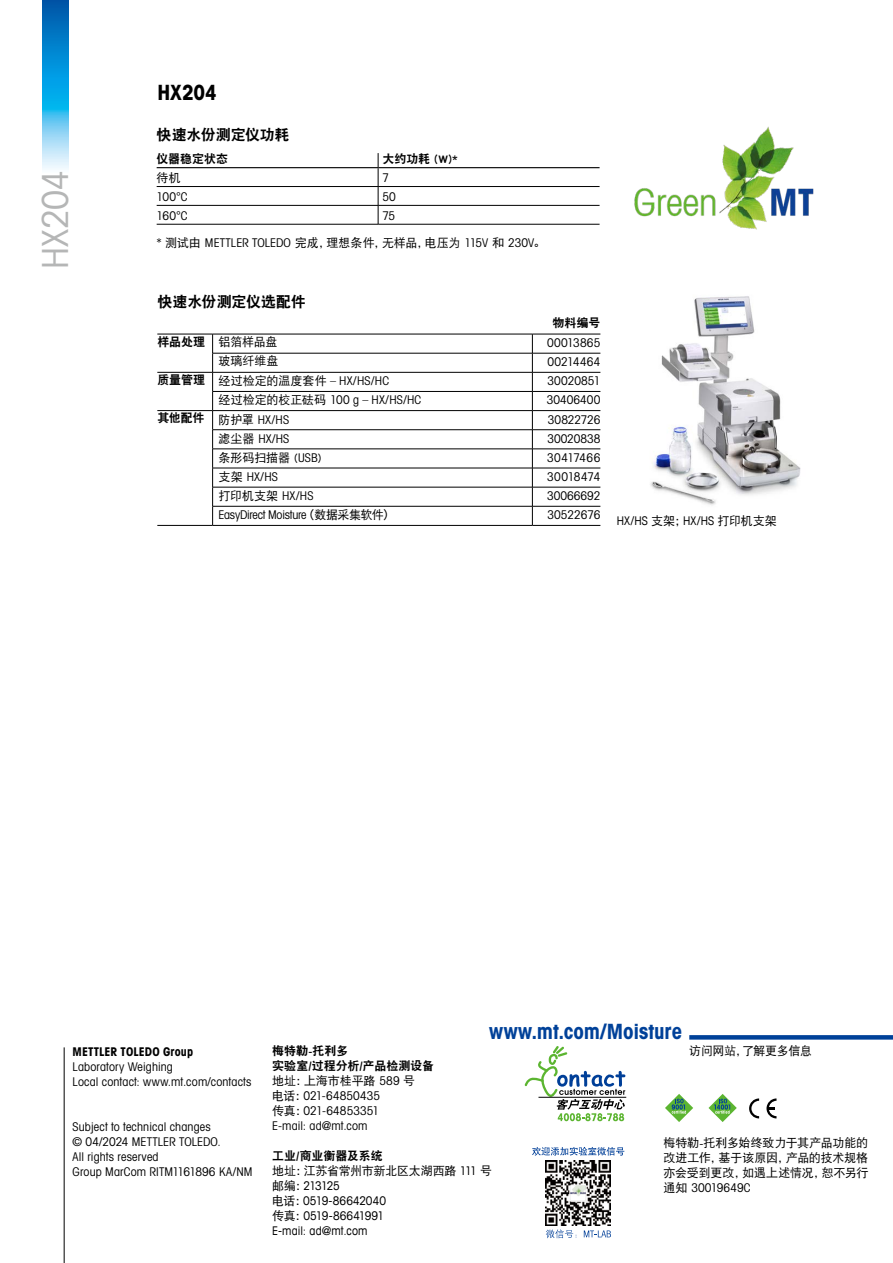
<style>
.page{position:relative;width:893px;height:1263px;background:#fff}
.page>*{position:absolute;margin:0;border:0;box-sizing:border-box;transform-origin:0 0}
.t1{font:36px "Avant Gardefor MT Bk";letter-spacing:-.01em;color:#b5b6b6}
.t2{font:21px "Avant Gardefor MT Bd";letter-spacing:-.005em;color:#004199}
.t3{font:21px "Avant Gardefor MT Bd";color:#000}
.t4{font:15px "DFP Hei W9";letter-spacing:-.01em;color:#000}
.t5{font:12px/15px "Avant Gardefor MT Bk";letter-spacing:.005em;color:#000}
.t6{font:12px/15px "DFP Hei W5";letter-spacing:-.015em;color:#000;text-align:justify}
.t7{font:condensed 12px/15px "Avant Garde Com";letter-spacing:.005em;color:#000}
.t8{font:12px/15px "DFP Hei W9";letter-spacing:-.005em;color:#000}
.t9{font:12px "Avant Gardefor MT Bk";letter-spacing:-.02em;color:#000}
.t10{font:12px "Avant Gardefor MT Bd";letter-spacing:.005em;color:#000}
.t11{font:12px "DFP Hei W5";letter-spacing:-.035em;color:#000}
.t12{font:12px "Avant Gardefor MT Bk";letter-spacing:.03em;color:#000}
.t13{font:12px "Avant Gardefor MT Bk";letter-spacing:-.015em;color:#000}
.s1{font-family:"DFP Hei W5"}
.s2{font-family:"DFP Hei W9"}
.s3{font-family:"Avant Gardefor MT Bk"}
.s4{font-family:"DFP Hei W5";font-stretch:normal}
.s5{font-family:"Avant Garde Com";font-stretch:condensed}
</style>
<div class="page">
<hr style="left:64px;top:1047px;width:1px;height:216px;background:#000">
<svg style="left:665px;top:1094px;width:28px;height:28px"></svg>
<svg style="left:708px;top:1094px;width:29px;height:28px"></svg>
<svg style="left:749px;top:1098px;width:10px;height:20px"></svg>
<svg style="left:766px;top:1098px;width:10px;height:20px"></svg>
<img style="left:546px;top:1160px;width:65px;height:65px">
<svg style="left:532px;top:1147px;width:92px;height:9px"></svg>
<svg style="left:546px;top:1229px;width:31px;height:9px"></svg>
<svg style="left:584px;top:1230px;width:27px;height:7px"></svg>
<hr style="left:538px;top:1097px;width:88px;height:1px;background:#000">
<svg style="left:525px;top:1046px;width:100px;height:75px"></svg>
<svg style="left:689px;top:1035px;width:204px;height:4px"></svg>
<svg style="left:43px;top:0;width:25px;height:170px;background:#38a5de"></svg>
<img style="left:650px;top:296px;width:151px;height:209px">
<img style="left:634px;top:126px;width:180px;height:104px">
<hr style="left:157px;top:334px;width:56px;height:1px;background:#000">
<hr style="left:213px;top:334px;width:319px;height:1px;background:#000">
<hr style="left:532px;top:334px;width:68px;height:1px;background:#000">
<hr style="left:212px;top:353px;width:320px;height:1px;background:#000">
<hr style="left:532px;top:353px;width:68px;height:1px;background:#000">
<hr style="left:157px;top:372px;width:56px;height:1px;background:#000">
<hr style="left:213px;top:372px;width:319px;height:1px;background:#000">
<hr style="left:532px;top:372px;width:68px;height:1px;background:#000">
<hr style="left:212px;top:391px;width:320px;height:1px;background:#000">
<hr style="left:532px;top:391px;width:68px;height:1px;background:#000">
<hr style="left:157px;top:410px;width:56px;height:1px;background:#000">
<hr style="left:157px;top:525px;width:56px;height:1px;background:#000">
<hr style="left:213px;top:410px;width:319px;height:1px;background:#000">
<hr style="left:532px;top:410px;width:68px;height:1px;background:#000">
<hr style="left:212px;top:429px;width:320px;height:1px;background:#000">
<hr style="left:532px;top:429px;width:68px;height:1px;background:#000">
<hr style="left:212px;top:449px;width:320px;height:1px;background:#000">
<hr style="left:532px;top:449px;width:68px;height:1px;background:#000">
<hr style="left:212px;top:468px;width:320px;height:1px;background:#000">
<hr style="left:532px;top:468px;width:68px;height:1px;background:#000">
<hr style="left:212px;top:487px;width:320px;height:1px;background:#000">
<hr style="left:532px;top:487px;width:68px;height:1px;background:#000">
<hr style="left:212px;top:506px;width:320px;height:1px;background:#000">
<svg style="left:212px;top:334px;width:1px;height:191px"></svg>
<hr style="left:532px;top:506px;width:68px;height:1px;background:#000">
<svg style="left:532px;top:334px;width:1px;height:191px"></svg>
<hr style="left:213px;top:525px;width:319px;height:1px;background:#000">
<hr style="left:532px;top:525px;width:68px;height:1px;background:#000">
<hr style="left:157px;top:186px;width:221px;height:1px;background:#000">
<hr style="left:378px;top:186px;width:222px;height:1px;background:#000">
<hr style="left:157px;top:205px;width:221px;height:1px;background:#000">
<hr style="left:378px;top:205px;width:222px;height:1px;background:#000">
<hr style="left:157px;top:167px;width:221px;height:1px;background:#000">
<svg style="left:378px;top:153px;width:1px;height:71px"></svg>
<hr style="left:378px;top:167px;width:222px;height:1px;background:#000">
<hr style="left:157px;top:224px;width:221px;height:1px;background:#000">
<hr style="left:378px;top:224px;width:222px;height:1px;background:#000">
<h1 class="t1" style="left:33px;top:269px;width:100px;rotate:-90deg">HX204</h1>
<h2 class="t3" style="left:157px;top:79px;width:61px">HX204</h2>
<p class="t4" style="left:157px;top:127px;width:134px">快速水份测定仪功耗</p>
<p class="t8" style="left:157px;top:151px;width:73px">仪器稳定状态</p>
<p class="t8" style="left:382px;top:151px;width:77px">大约功耗 (W)*</p>
<p class="t6" style="left:157px;top:170px;width:26px">待机</p>
<p class="t5" style="left:382px;top:170px;width:8px">7</p>
<p class="t5" style="left:157px;top:189px;width:32px">100°C</p>
<p class="t5" style="left:382px;top:189px;width:15px">50</p>
<p class="t5" style="left:157px;top:208px;width:32px">160°C</p>
<p class="t5" style="left:382px;top:208px;width:14px">75</p>
<p class="t5" style="left:157px;top:235px;width:390px">* <span class="s1">测试由</span> METTLER TOLEDO <span class="s1">完成，理想条件，无样品，电压为</span> 115V <span class="s1">和</span> 230V<span class="s1">。</span></p>
<p class="t4" style="left:157px;top:294px;width:150px">快速水份测定仪选配件</p>
<p class="t8" style="left:552px;top:315px;width:49px">物料编号</p>
<p class="t6" style="left:157px;top:334px;width:122px"><span class="s2">样品处理</span> 铝箔样品盘</p>
<p class="t5" style="left:547px;top:335px;width:55px">00013865</p>
<p class="t6" style="left:219px;top:353px;width:61px">玻璃纤维盘</p>
<p class="t5" style="left:547px;top:354px;width:55px">00214464</p>
<p class="t6" style="left:157px;top:373px;width:233px"><span class="s2">质量管理</span> 经过检定的温度套件 <span class="s3">– HX/HS/HC</span></p>
<p class="t5" style="left:548px;top:373px;width:54px">30020851</p>
<p class="t5" style="left:219px;top:392px;width:204px"><span class="s1">经过检定的校正砝码</span> 100 g – HX/HS/HC</p>
<p class="t5" style="left:547px;top:392px;width:55px">30406400</p>
<p class="t5" style="left:157px;top:411px;width:133px"><span class="s2">其他配件</span> <span class="s1">防护罩</span> HX/HS</p>
<p class="t5" style="left:548px;top:411px;width:54px">30822726</p>
<p class="t5" style="left:219px;top:431px;width:72px"><span class="s1">滤尘器</span> HX/HS</p>
<p class="t5" style="left:547px;top:431px;width:54px">30020838</p>
<p class="t6" style="left:219px;top:450px;width:104px">条形码扫描器 (<span class="s3">USB</span>)</p>
<p class="t12" style="left:547px;top:450px;width:55px">30417466</p>
<p class="t5" style="left:219px;top:469px;width:61px"><span class="s1">支架</span> HX/HS</p>
<p class="t13" style="left:547px;top:469px;width:55px">30018474</p>
<p class="t6" style="left:219px;top:488px;width:96px">打印机支架 <span class="s3">HX/HS</span></p>
<p class="t5" style="left:547px;top:488px;width:55px">30066692</p>
<p class="t9" style="left:219px;top:507px;width:177px">EasyDirect Moisture<span class="s1">（数据采集软件）</span></p>
<p class="t5" style="left:547px;top:507px;width:55px">30522676</p>
<p class="t7" style="left:617px;top:513px;width:161px">HX/HS <span class="s4">支架；</span>HX/HS <span class="s4">打印机支架</span></p>
<h2 class="t2" style="left:489px;top:1018px;width:195px">www.mt.com/Moisture</h2>
<p class="t10" style="left:73px;top:1044px;width:122px">METTLER TOLEDO Group</p>
<p class="t5" style="left:73px;top:1059px;width:180px">Laboratory Weighing<br>Local contact: www.mt.com/contacts</p>
<p class="t5" style="left:73px;top:1119px;width:181px">Subject to technical changes<br>© 04/2024 METTLER TOLEDO.<br>All rights reserved<br>Group MarCom RITM1161896 KA/NM</p>
<p class="t8" style="left:272px;top:1043px;width:164px">梅特勒-托利多<br>实验室/过程分析/产品检测设备</p>
<p class="t6" style="left:272px;top:1073px;width:144px">地址：上海市桂平路 <span class="s3">589</span> 号</p>
<p class="t5" style="left:272px;top:1088px;width:109px;text-align:justify"><span class="s1">电话：</span>021-64850435<span class="s1">传真：</span>021-64853351<br>E-mail: ad@mt.com</p>
<p class="t8" style="left:272px;top:1148px;width:112px">工业/商业衡器及系统</p>
<p class="t6" style="left:272px;top:1163px;width:222px">地址：江苏省常州市新北区太湖西路 <span class="s5">111</span> 号</p>
<p class="t7" style="left:272px;top:1178px;width:116px"><span class="s4">邮编：</span>213125<br><span class="s4">电话：</span>0519-86642040<span class="s4">传真：</span>0519-86641991<br>E-mail: ad@mt.com</p>
<p class="t11" style="left:689px;top:1045px;width:124px">访问网站，了解更多信息</p>
<p class="t6" style="left:663px;top:1135px;width:207px">梅特勒-托利多始终致力于其产品功能的改进工作，基于该原因，产品的技术规格亦会受到更改，如遇上述情况，恕不另行</p>
<p class="t5" style="left:663px;top:1180px;width:89px"><span class="s1">通知</span> 30019649C</p>
</div>
